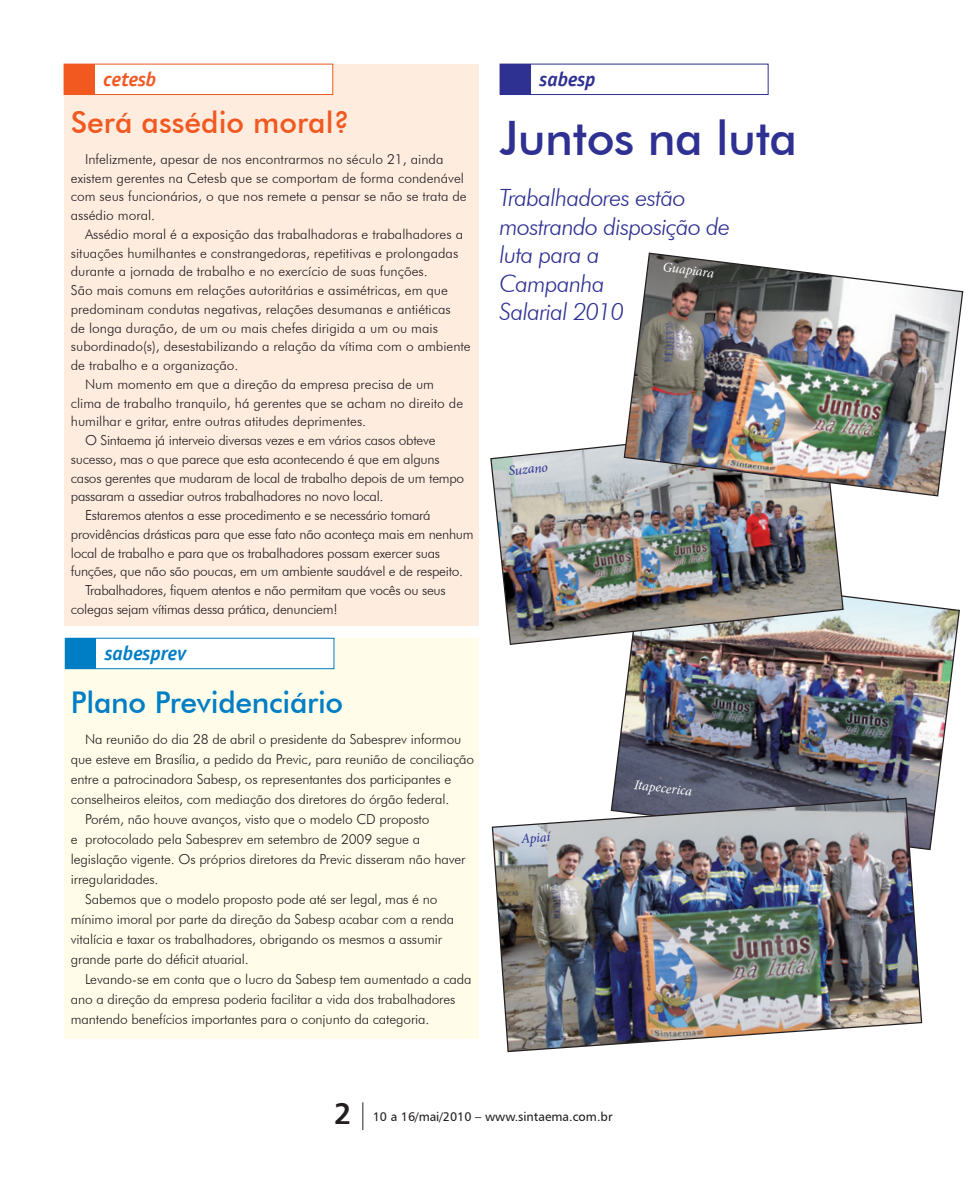
<style>
.page{position:relative;width:978px;height:1191px;background:#fff}
.page>*{position:absolute;margin:0;border:0;box-sizing:border-box;transform-origin:0 0}
.t1{font:500 47.5px "Futura BT";letter-spacing:-.01em;color:#2e3092}
.t1-2{font:500 30px "Futura BT";letter-spacing:-.01em;color:#007ec5}
.t2{font:500 30px "Futura BT";color:#f15921}
.None-2{font:30px "Humanist 777 BT Bold B";color:#231f20}
.olho{font:italic 300 23.75px "Futura BT";letter-spacing:-.03em;color:#2e3092}
.None-3{font:italic 700 20px "Officina Sans";color:#007ec5}
.t3{font:italic 700 20px "Officina Sans";color:#2e3092}
.t4{font:italic 700 20px "Officina Sans";color:#f15921}
.tx1{font:300 13.75px/18.8px "Futura BT";letter-spacing:-.01em;color:#231f20}
.tx1-2{font:italic 13.75px "Minion Pro";color:#fff}
.tx1-3{font:italic 13.75px "Minion Pro";color:#2e3092}
.t5{font:12.5px "Humanist 777 BT Roman B";color:#231f20}
</style>
<div class="page">
<svg style="left:363px;top:1102px;width:1px;height:28px"></svg>
<img style="left:612px;top:595px;width:348px;height:256px">
<img style="left:490px;top:444px;width:354px;height:201px">
<div style="left:500px;top:64px;width:268px;height:31px;background:#fff;border:1px solid #2e3092"></div>
<div style="left:500px;top:64px;width:30px;height:30px;background:#2e3092"></div>
<div style="left:64px;top:64px;width:414px;height:561px;background:#feecdf"></div>
<div style="left:64px;top:64px;width:269px;height:31px;background:#fff;border:1px solid #f15921"></div>
<div style="left:64px;top:64px;width:30px;height:30px;background:#f15921"></div>
<div style="left:64px;top:638px;width:414px;height:400px;background:#fffde9"></div>
<div style="left:65px;top:638px;width:269px;height:31px;background:#fff;border:1px solid #007ec5"></div>
<div style="left:65px;top:638px;width:31px;height:30px;background:#007ec5"></div>
<img style="left:491px;top:797px;width:432px;height:255px">
<img style="left:623px;top:252px;width:341px;height:245px">
<p class="t4" style="left:104px;top:67px;width:54px">cetesb</p>
<p class="t2" style="left:71px;top:104px;width:280px">Será assédio moral?</p>
<p class="tx1" style="left:71px;top:149px;width:397px;text-indent:14px">Infelizmente, apesar de nos encontrarmos no século 21, ainda existem gerentes na Cetesb que se comportam de forma condenável com seus funcionários, o que nos remete a pensar se não se trata de assédio moral.</p>
<p class="tx1" style="left:71px;top:224px;width:401px;text-indent:14px">Assédio moral é a exposição das trabalhadoras e trabalhadores a situações humilhantes e constrangedoras, repetitivas e prolongadas durante a jornada de trabalho e no exercício de suas funções.<br>São mais comuns em relações autoritárias e assimétricas, em que predominam condutas negativas, relações desumanas e antiéticas<br>de longa duração, de um ou mais chefes dirigida a um ou mais subordinado(s), desestabilizando a relação da vítima com o ambiente de trabalho e a organização.</p>
<p class="tx1" style="left:71px;top:374px;width:394px;text-indent:14px">Num momento em que a direção da empresa precisa de um clima de trabalho tranquilo, há gerentes que se acham no direito de humilhar e gritar, entre outras atitudes deprimentes.</p>
<p class="tx1" style="left:71px;top:431px;width:395px;text-indent:14px">O Sintaema já interveio diversas vezes e em vários casos obteve sucesso, mas o que parece que esta acontecendo é que em alguns casos gerentes que mudaram de local de trabalho depois de um tempo passaram a assediar outros trabalhadores no novo local.</p>
<p class="tx1" style="left:71px;top:506px;width:404px;text-indent:14px">Estaremos atentos a esse procedimento e se necessário tomará providências drásticas para que esse fato não aconteça mais em nenhum local de trabalho e para que os trabalhadores possam exercer suas funções, que não são poucas, em um ambiente saudável e de respeito.</p>
<p class="tx1" style="left:71px;top:581px;width:377px;text-indent:14px">Trabalhadores, fiquem atentos e não permitam que vocês ou seus colegas sejam vítimas dessa prática, denunciem!</p>
<p class="None-3" style="left:105px;top:641px;width:83px">sabesprev</p>
<p class="t1-2" style="left:71px;top:684px;width:274px">Plano Previdenciário</p>
<p class="tx1" style="left:71px;top:729px;width:405px;line-height:20px;text-indent:14px">Na reunião do dia 28 de abril o presidente da Sabesprev informou que esteve em Brasília, a pedido da Previc, para reunião de conciliação entre a patrocinadora Sabesp, os representantes dos participantes e conselheiros eleitos, com mediação dos diretores do órgão federal.</p>
<p class="tx1" style="left:71px;top:809px;width:396px;line-height:20px;text-indent:14px">Porém, não houve avanços, visto que o modelo CD proposto<br>e protocolado pela Sabesprev em setembro de 2009 segue a legislação vigente. Os próprios diretores da Previc disseram não haver irregularidades.</p>
<p class="tx1" style="left:71px;top:889px;width:385px;line-height:20px;text-indent:14px">Sabemos que o modelo proposto pode até ser legal, mas é no mínimo imoral por parte da direção da Sabesp acabar com a renda vitalícia e taxar os trabalhadores, obrigando os mesmos a assumir grande parte do déficit atuarial.</p>
<p class="tx1" style="left:71px;top:969px;width:402px;line-height:20px;text-indent:14px">Levando-se em conta que o lucro da Sabesp tem aumentado a cada ano a direção da empresa poderia facilitar a vida dos trabalhadores mantendo benefícios importantes para o conjunto da categoria.</p>
<p class="t3" style="left:540px;top:67px;width:57px">sabesp</p>
<p class="t1" style="left:500px;top:109px;width:299px">Juntos na luta</p>
<p class="olho" style="left:500px;top:183px;width:188px">Trabalhadores estão</p>
<p class="olho" style="left:500px;top:212px;width:232px">mostrando disposição de</p>
<p class="olho" style="left:500px;top:240px;width:102px">luta para a</p>
<p class="olho" style="left:500px;top:269px;width:107px">Campanha</p>
<p class="olho" style="left:500px;top:297px;width:126px">Salarial 2010</p>
<p class="tx1-2" style="left:664px;top:257px;width:53px;rotate:7deg">Guapiara</p>
<p class="tx1-3" style="left:508px;top:462px;width:41px;rotate:-6deg">Suzano</p>
<p class="tx1-3" style="left:520px;top:829px;width:31px;rotate:-4deg">Apiaí</p>
<p class="tx1-2" style="left:635px;top:775px;width:60px;rotate:7deg">Itapecerica</p>
<p class="None-2" style="left:334px;top:1094px;width:19px">2</p>
<p class="t5" style="left:373px;top:1108px;width:241px">10 a 16/mai/2010 – www.sintaema.com.br</p>
</div>
